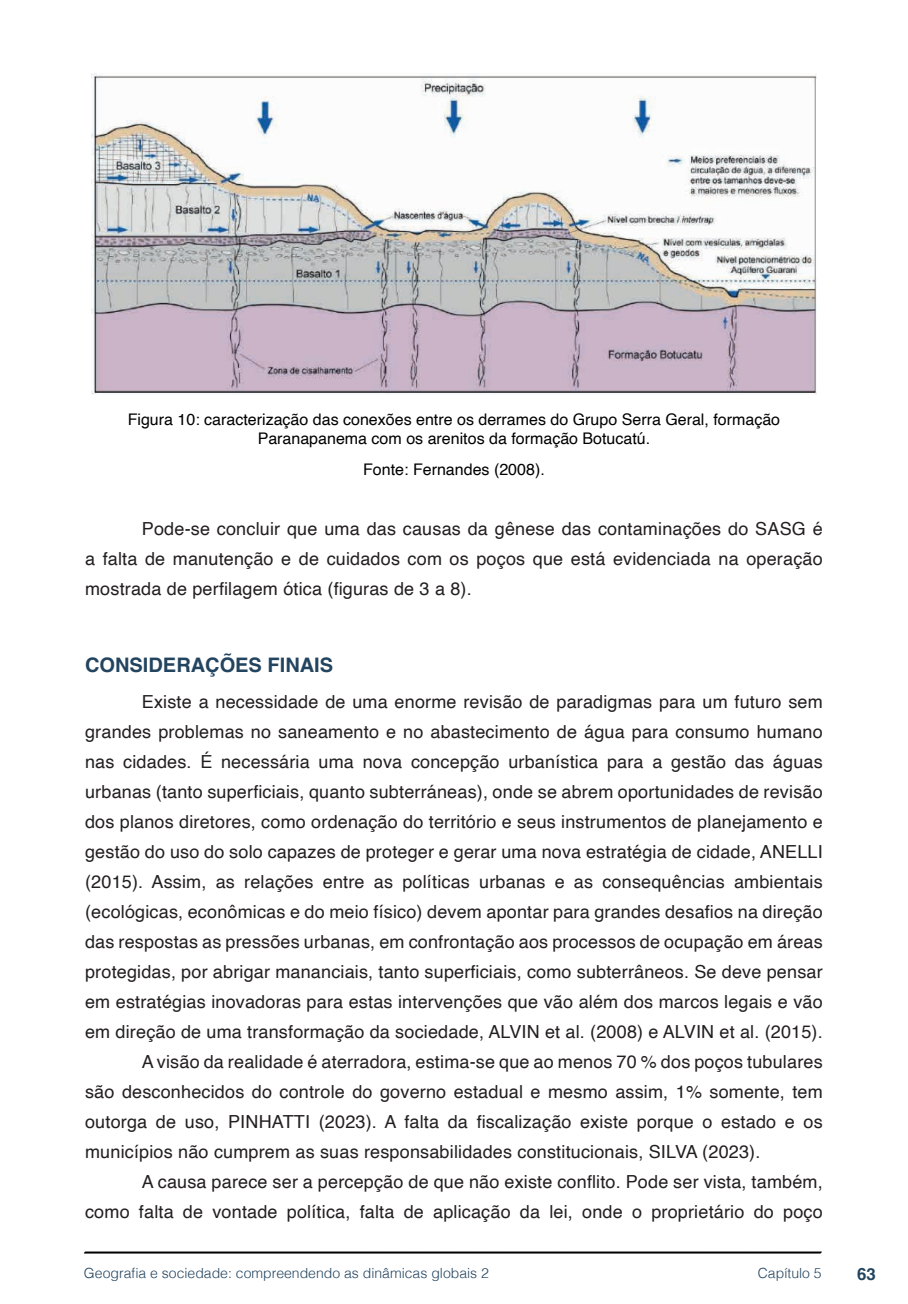
<style>
.page{position:relative;width:908px;height:1304px;background:#fff}
.page>*{position:absolute;margin:0;border:0;box-sizing:border-box;transform-origin:0 0}
.t1{font:700 20px "Helvetica";color:#23445f}
.t2{font:18px/30px "Helvetica";letter-spacing:.01em;color:#231f20;text-align:justify}
.t3{font:700 16.8px "Helvetica";color:#23445f}
.t4{font:16px/19.2px "Helvetica";color:#000;text-align:center}
.t5{font:300 14px "Helvetica";color:#23445f}
</style>
<div class="page">
<svg style="left:84px;top:1251px;width:737px;height:3px;background:#515151"></svg>
<img style="left:92px;top:74px;width:723px;height:320px">
<p class="t4" style="left:128px;top:410px;width:653px">Figura 10: caracterização das conexões entre os derrames do Grupo Serra Geral, formação<br>Paranapanema com os arenitos da formação Botucatú.</p>
<p class="t4" style="left:363px;top:460px;width:183px">Fonte: Fernandes (2008).</p>
<p class="t2" style="left:85px;top:514px;width:738px;text-indent:57px">Pode-se concluir que uma das causas da gênese das contaminações do SASG é a falta de manutenção e de cuidados com os poços que está evidenciada na operação mostrada de perfilagem ótica (figuras de 3 a 8).</p>
<p class="t1" style="left:85px;top:653px;width:249px">CONSIDERAÇÕES FINAIS</p>
<p class="t2" style="left:142px;top:687px;width:682px">Existe a necessidade de uma enorme revisão de paradigmas para um futuro sem</p>
<p class="t2" style="left:85px;top:717px;width:738px">grandes problemas no saneamento e no abastecimento de água para consumo humano</p>
<p class="t2" style="left:85px;top:747px;width:738px">nas cidades. É necessária uma nova concepção urbanística para a gestão das águas</p>
<p class="t2" style="left:85px;top:777px;width:738px">urbanas (tanto superficiais, quanto subterráneas), onde se abrem oportunidades de revisão</p>
<p class="t2" style="left:85px;top:807px;width:738px">dos planos diretores, como ordenação do território e seus instrumentos de planejamento e</p>
<p class="t2" style="left:85px;top:837px;width:738px">gestão do uso do solo capazes de proteger e gerar uma nova estratégia de cidade, ANELLI</p>
<p class="t2" style="left:85px;top:867px;width:738px">(2015). Assim, as relações entre as políticas urbanas e as consequências ambientais</p>
<p class="t2" style="left:85px;top:897px;width:738px">(ecológicas, econômicas e do meio físico) devem apontar para grandes desafios na direção</p>
<p class="t2" style="left:85px;top:927px;width:738px">das respostas as pressões urbanas, em confrontação aos processos de ocupação em áreas</p>
<p class="t2" style="left:85px;top:957px;width:738px">protegidas, por abrigar mananciais, tanto superficiais, como subterrâneos. Se deve pensar</p>
<p class="t2" style="left:85px;top:987px;width:738px">em estratégias inovadoras para estas intervenções que vão além dos marcos legais e vão</p>
<p class="t2" style="left:85px;top:1017px;width:738px">em direção de uma transformação da sociedade, ALVIN et al. (2008) e ALVIN et al. (2015).</p>
<p class="t2" style="left:142px;top:1047px;width:682px">A visão da realidade é aterradora, estima-se que ao menos 70 % dos poços tubulares</p>
<p class="t2" style="left:85px;top:1077px;width:738px">são desconhecidos do controle do governo estadual e mesmo assim, 1% somente, tem</p>
<p class="t2" style="left:85px;top:1107px;width:738px">outorga de uso, PINHATTI (2023). A falta da fiscalização existe porque o estado e os</p>
<p class="t2" style="left:85px;top:1137px;width:676px">municípios não cumprem as suas responsabilidades constitucionais, SILVA (2023).</p>
<p class="t2" style="left:142px;top:1167px;width:682px">A causa parece ser a percepção de que não existe conflito. Pode ser vista, também,</p>
<p class="t2" style="left:85px;top:1197px;width:738px">como falta de vontade política, falta de aplicação da lei, onde o proprietário do poço</p>
<p class="t5" style="left:84px;top:1261px;width:406px">Geografia e sociedade: compreendendo as dinâmicas globais 2</p>
<p class="t5" style="left:757px;top:1261px;width:65px">Capítulo 5</p>
<p class="t3" style="left:856px;top:1264px;width:20px">63</p>
</div>
